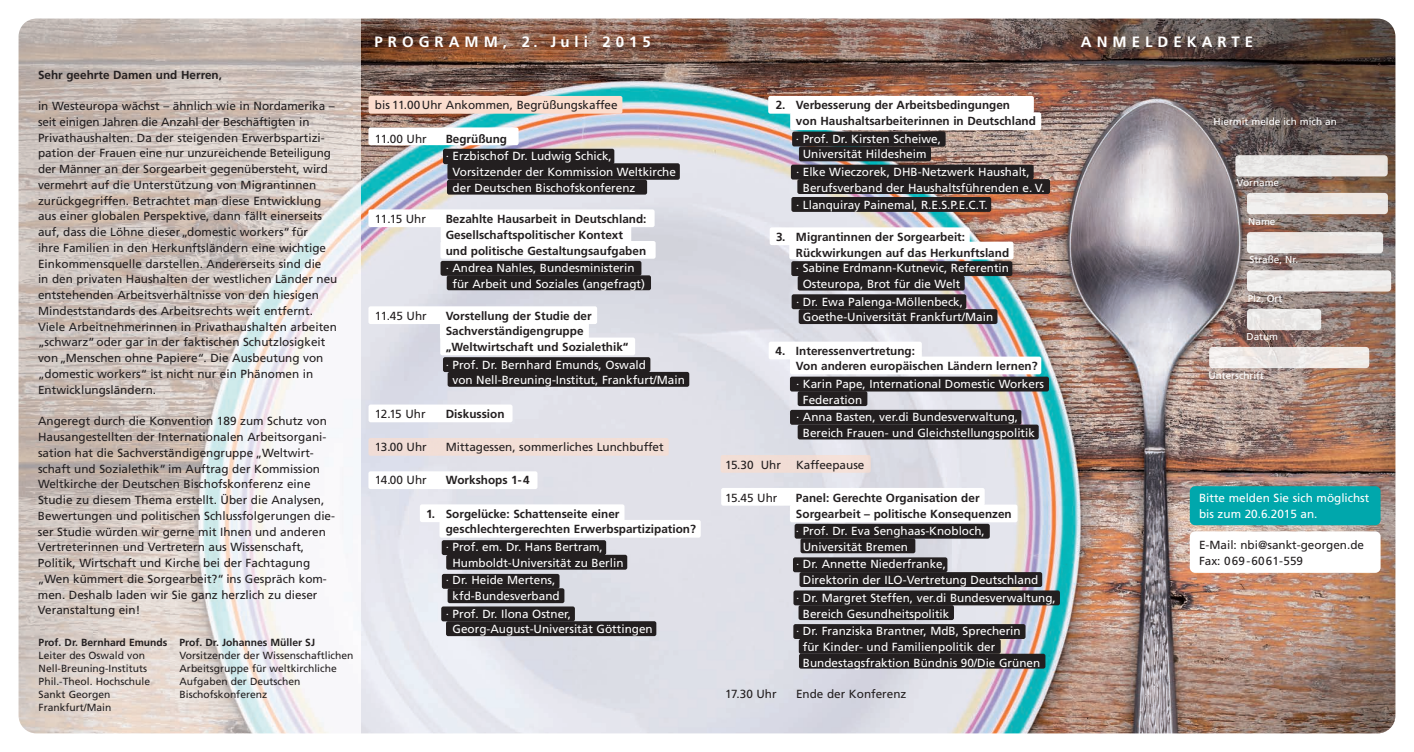
<style>
.page{position:relative;width:1414px;height:752px;background:#fff}
.page>*{position:absolute;margin:0;border:0;box-sizing:border-box;transform-origin:0 0}
.t1{font:700 15px "Frutiger";letter-spacing:.335em;color:#fff}
.t2{font:11.75px/15.8px "Frutiger";color:#231f20}
.t3{font:11.75px/15.8px "Frutiger";color:#fff}
.t4{font:700 11.75px/15.8px "Frutiger";color:#231f20}
.t5{font:10.38px/12.9px "Frutiger";color:#231f20}
.t6{font:700 10.38px "Frutiger";color:#231f20}
.t7{font:10px "Frutiger";color:#fff}
</style>
<div class="page">
<img style="left:18px;top:18px;width:1378px;height:716px">
<div style="left:1190px;top:486px;width:190px;height:39px;background:#00a7ac;border-radius:5px"></div>
<div style="left:1190px;top:531px;width:190px;height:41px;background:#fff;border-radius:5px"></div>
<p class="t4" style="left:38px;top:67px;width:185px">Sehr geehrte Damen und Herren,</p>
<p class="t2" style="left:38px;top:99px;width:301px">in Westeuropa wächst – ähnlich wie in Nord amerika – seit einigen Jahren die Anzahl der Beschäftigten in Privat haus halten. Da der steigenden Erwerbs partizi - pation der Frauen eine nur unzureichende Beteiligung der Männer an der Sorgearbeit gegenübersteht, wird vermehrt auf die Unterstützung von Migrantinnen zurückgegriffen. Betrachtet man diese Entwicklung aus einer globalen Perspektive, dann fällt einerseits auf, dass die Löhne dieser„domestic workers“ für<br>ihre Familien in den Herkunftsländern eine wichtige Ein kommensquelle darstellen. Andererseits sind die<br>in den privaten Haushalten der westlichen Länder neu entstehenden Arbeitsverhältnisse von den hiesigen Mindeststandards des Arbeitsrechts weit entfernt.<br>Viele Arbeitnehmerinnen in Privathaushalten arbeiten „schwarz“ oder gar in der faktischen Schutz losigkeit von „Menschen ohne Papiere“. Die Ausbeutung von „domestic workers“ ist nicht nur ein Phänomen in Entwicklungsländern.</p>
<p class="t2" style="left:38px;top:414px;width:299px">Angeregt durch die Konvention 189 zum Schutz von Hausangestellten der Internationalen Arbeits orga ni - sation hat die Sachverständigen gruppe „Weltwirt - schaft und Sozialethik“ im Auftrag der Kommission Weltkirche der Deutschen Bischofskonferenz eine Studie zu diesem Thema erstellt. Über die Analysen, Bewertungen und politischen Schlussfolgerungen die&shy;ser Studie würden wir gerne mit Ihnen und anderen Vertreterinnen und Vertretern aus Wissenschaft, Politik, Wirtschaft und Kirche bei der Fachtagung „Wen kümmert die Sorgearbeit?“ ins Gespräch kom&shy;men. Deshalb laden wir Sie ganz herzlich zu dieser Veranstaltung ein!</p>
<p class="t6" style="left:39px;top:638px;width:130px">Prof. Dr. Bernhard Emunds</p>
<p class="t5" style="left:39px;top:649px;width:113px">Leiter des Oswald von<br>Nell-Breuning-Instituts<br>Phil.-Theol. Hochschule<br>Sankt Georgen<br>Frankfurt/Main</p>
<p class="t6" style="left:180px;top:638px;width:137px">Prof. Dr. Johannes Müller SJ</p>
<p class="t5" style="left:179px;top:649px;width:175px">Vorsitzender der Wissenschaftlichen<br>Arbeitsgruppe für weltkirchliche<br>Aufgaben der Deutschen<br>Bischofskonferenz</p>
<p class="t1" style="left:375px;top:35px;width:278px">PROGRAMM, 2. Juli 2015</p>
<p class="t2" style="left:375px;top:98px;width:244px">bis 11.00 Uhr Ankommen, Begrüßungskaffee</p>
<p class="t2" style="left:375px;top:131px;width:53px">11.00 Uhr</p>
<p class="t4" style="left:446px;top:131px;width:63px">Begrüßung</p>
<p class="t3" style="left:453px;top:149px;width:225px;text-indent:-7px">· Erzbischof Dr. Ludwig Schick,<br>Vorsitzender der Kommission Weltkirche der Deutschen Bischofskonferenz</p>
<p class="t2" style="left:375px;top:212px;width:53px">11.15 Uhr</p>
<p class="t4" style="left:446px;top:212px;width:202px">Bezahlte Hausarbeit in Deutschland:<br>Gesellschaftspolitischer Kontext und politische Gestaltungsaufgaben</p>
<p class="t3" style="left:452px;top:261px;width:194px;text-indent:-7px">· Andrea Nahles, Bundesministerin für Arbeit und Soziales (angefragt)</p>
<p class="t2" style="left:375px;top:308px;width:53px">11.45 Uhr</p>
<p class="t4" style="left:446px;top:308px;width:184px">Vorstellung der Studie der<br>Sachverständigengruppe „Weltwirtschaft und Sozialethik“</p>
<p class="t3" style="left:452px;top:357px;width:234px;text-indent:-7px">· Prof. Dr. Bernhard Emunds, Oswald<br>von Nell-Breuning-Institut, Frankfurt/Main</p>
<p class="t2" style="left:375px;top:406px;width:52px">12.15 Uhr</p>
<p class="t4" style="left:446px;top:406px;width:60px">Diskussion</p>
<p class="t2" style="left:375px;top:439px;width:53px">13.00 Uhr</p>
<p class="t2" style="left:446px;top:439px;width:219px">Mittagessen, sommerliches Lunchbuffet</p>
<p class="t2" style="left:375px;top:473px;width:53px">14.00 Uhr</p>
<p class="t4" style="left:446px;top:473px;width:85px">Workshops 1-4</p>
<p class="t4" style="left:446px;top:506px;width:252px;text-indent:-20px">1. Sorgelücke: Schattenseite einer geschlechtergerechten Erwerbspartizipation?</p>
<p class="t3" style="left:452px;top:539px;width:173px;text-indent:-7px">· Prof. em. Dr. Hans Bertram,<br>Humboldt-Universität zu Berlin</p>
<p class="t3" style="left:446px;top:573px;width:115px;text-align:center">· Dr. Heide Mertens, kfd-Bundesverband</p>
<p class="t3" style="left:453px;top:606px;width:202px;text-indent:-7px">· Prof. Dr. Ilona Ostner,<br>Georg-August-Universität Göttingen</p>
<p class="t4" style="left:796px;top:98px;width:241px;text-indent:-20px">2. Verbesserung der Arbeitsbedingungen<br>von Haushaltsarbeiterinnen in Deutschland</p>
<p class="t3" style="left:803px;top:131px;width:140px;text-indent:-7px">· Prof. Dr. Kirsten Scheiwe,<br>Universität Hildesheim</p>
<p class="t3" style="left:803px;top:165px;width:243px;text-indent:-7px">· Elke Wieczorek, DHB-Netzwerk Haushalt,<br>Berufsverband der Haushaltsführenden e. V.</p>
<p class="t3" style="left:796px;top:198px;width:193px">· Llanquiray Painemal, R.E.S.P.E.C.T.</p>
<p class="t4" style="left:796px;top:229px;width:215px;text-indent:-20px">3. Migrantinnen der Sorgearbeit:<br>Rückwirkungen auf das Herkunftsland</p>
<p class="t3" style="left:803px;top:261px;width:208px;text-indent:-7px">· Sabine Erdmann-Kutnevic, Referentin<br>Osteuropa, Brot für die Welt</p>
<p class="t3" style="left:803px;top:294px;width:192px;text-indent:-7px">· Dr. Ewa Palenga-Möllenbeck,<br>Goethe-Universität Frankfurt/Main</p>
<p class="t4" style="left:796px;top:343px;width:243px;text-indent:-20px">4. Interessenvertretung:<br>Von anderen europäischen Ländern lernen?</p>
<p class="t3" style="left:803px;top:377px;width:243px;text-indent:-7px">· Karin Pape, International Domestic Workers<br>Federation</p>
<p class="t3" style="left:803px;top:410px;width:234px;text-indent:-7px">· Anna Basten, ver.di Bundesverwaltung,<br>Bereich Frauen- und Gleichstellungspolitik</p>
<p class="t2" style="left:725px;top:457px;width:57px">15.30 Uhr</p>
<p class="t2" style="left:796px;top:457px;width:70px">Kaffeepause</p>
<p class="t2" style="left:725px;top:490px;width:54px">15.45 Uhr</p>
<p class="t4" style="left:796px;top:490px;width:217px">Panel: Gerechte Organisation der<br>Sorgearbeit – politische Konsequenzen</p>
<p class="t3" style="left:803px;top:524px;width:184px;text-indent:-7px">· Prof. Dr. Eva Senghaas-Knobloch,<br>Universität Bremen</p>
<p class="t3" style="left:803px;top:557px;width:237px;text-indent:-7px">· Dr. Annette Niederfranke,<br>Direktorin der ILO-Vertretung Deutschland</p>
<p class="t3" style="left:803px;top:590px;width:254px;text-indent:-7px">· Dr. Margret Steffen, ver.di Bundes verwaltung,<br>Bereich Gesundheitspolitik</p>
<p class="t3" style="left:803px;top:623px;width:239px;text-indent:-7px">· Dr. Franziska Brantner, MdB, Sprecherin<br>für Kinder- und Familienpolitik der<br>Bundestagsfraktion Bündnis 90/Die Grünen</p>
<p class="t2" style="left:725px;top:686px;width:53px">17.30 Uhr</p>
<p class="t2" style="left:796px;top:686px;width:112px">Ende der Konferenz</p>
<p class="t1" style="left:1081px;top:35px;width:174px">ANMELDEKARTE</p>
<p class="t7" style="left:1213px;top:118px;width:125px">Hiermit melde ich mich an</p>
<p class="t7" style="left:1237px;top:179px;width:44px">Vorname</p>
<p class="t7" style="left:1248px;top:217px;width:29px">Name</p>
<p class="t7" style="left:1249px;top:256px;width:50px">Straße, Nr.</p>
<p class="t7" style="left:1248px;top:294px;width:36px">Plz, Ort</p>
<p class="t7" style="left:1246px;top:333px;width:33px">Datum</p>
<p class="t7" style="left:1208px;top:371px;width:57px">Unterschrift</p>
<p class="t3" style="left:1199px;top:490px;width:172px">Bitte melden Sie sich möglichst bis zum 20.6.2015 an.</p>
<p class="t2" style="left:1199px;top:537px;width:167px">E-Mail: nbi@sankt-georgen.de<br>Fax: 069-6061-559</p>
</div>
